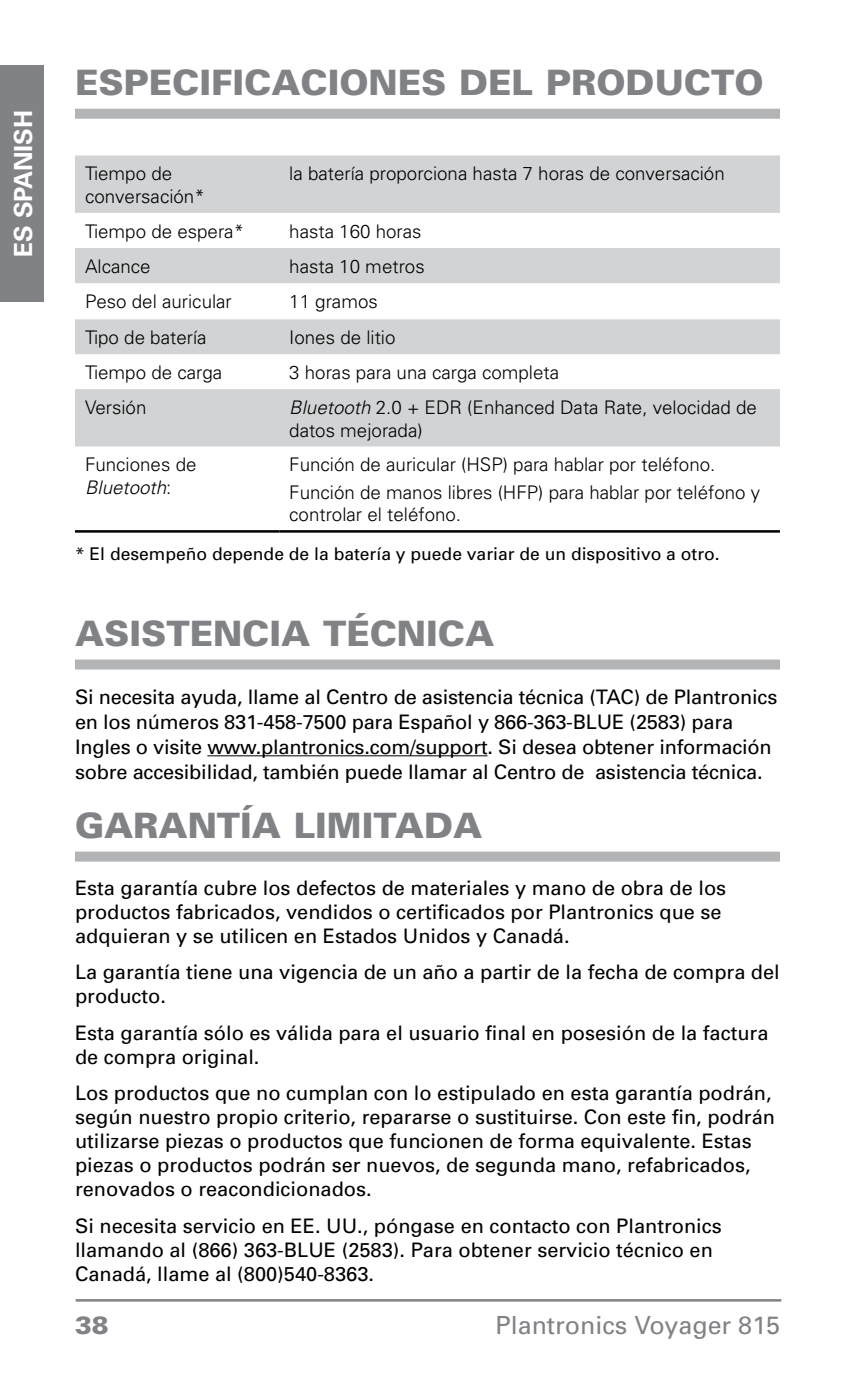
<style>
.page{position:relative;width:855px;height:1373px;background:#fff}
.page>*{position:absolute;margin:0;border:0;box-sizing:border-box;transform-origin:0 0}
.t1{font:900 35px "Univers";color:#808285}
.t2{font:25px "Univers";color:#808285}
.t3{font:700 25px "Univers";letter-spacing:-.01em;color:#fff}
.t4{font:900 25px "Univers";color:#808285}
.t5{font:20px/24px "Univers";color:#000}
.t6{font:300 18.75px/22.5px "Univers";color:#000}
.t7{font:17.5px "Univers";color:#000}
.s1{font-style:italic}
</style>
<div class="page">
<hr style="left:76px;top:1299px;width:705px;height:2px;background:#808285">
<div style="left:0;top:66px;width:43px;height:236px;background:#808285"></div>
<div style="left:75px;top:109px;width:705px;height:10px;background:#b2b4b6"></div>
<svg style="left:75px;top:155px;width:705px;height:291px;fill:#d1d3d4"></svg>
<hr style="left:75px;top:530px;width:204px;height:2px;background:#000">
<hr style="left:279px;top:530px;width:501px;height:2px;background:#000">
<div style="left:75px;top:659px;width:705px;height:10px;background:#b2b4b6"></div>
<hr style="left:207px;top:755px;width:281px;height:1px;background:#000">
<div style="left:75px;top:851px;width:705px;height:10px;background:#b2b4b6"></div>
<p class="t3" style="left:7px;top:257px;width:148px;rotate:-90deg">ES Span ISH</p>
<h1 class="t1" style="left:75px;top:61px;width:49px">ESPEC</h1>
<h1 class="t1" style="left:199px;top:61px;width:73px">IFICAC</h1>
<h1 class="t1" style="left:328px;top:61px;width:39px">IONES</h1>
<h1 class="t1" style="left:459px;top:61px;width:252px">DEL PRODUCTO</h1>
<p class="t6" style="left:85px;top:162px;width:121px">Tiempo de conversación*</p>
<p class="t6" style="left:289px;top:162px;width:437px">la batería proporciona hasta 7 horas de conversación</p>
<p class="t6" style="left:85px;top:219px;width:161px">Tiempo de espera*</p>
<p class="t6" style="left:289px;top:220px;width:134px">hasta 160 horas</p>
<p class="t6" style="left:85px;top:254px;width:67px">Alcance</p>
<p class="t6" style="left:289px;top:255px;width:137px">hasta 10 metros</p>
<p class="t6" style="left:85px;top:290px;width:148px">Peso del auricular</p>
<p class="t6" style="left:289px;top:290px;width:90px">11 gramos</p>
<p class="t6" style="left:85px;top:326px;width:123px">Tipo de batería</p>
<p class="t6" style="left:289px;top:326px;width:108px">Iones de litio</p>
<p class="t6" style="left:85px;top:361px;width:139px">Tiempo de carga</p>
<p class="t6" style="left:289px;top:361px;width:271px">3 horas para una carga completa</p>
<p class="t6" style="left:85px;top:395px;width:63px">Versión</p>
<p class="t6" style="left:289px;top:395px;width:469px"><span class="s1">Bluetooth</span> 2.0 + EDR (Enhanced Data Rate, velocidad de datos mejorada)</p>
<p class="t6" style="left:85px;top:453px;width:113px">Funciones de<br><span class="s1">Bluetooth</span>:</p>
<p class="t6" style="left:289px;top:450px;width:472px;line-height:27.5px">Función de auricular (HSP) para hablar por teléfono.<br>Función de manos libres (HFP) para hablar por teléfono y</p>
<p class="t6" style="left:289px;top:503px;width:173px">controlar el teléfono.</p>
<p class="t7" style="left:75px;top:544px;width:646px">* El desempeño depende de la batería y puede variar de un dispositivo a otro.</p>
<h1 class="t1" style="left:75px;top:612px;width:93px">ASISTENC</h1>
<h1 class="t1" style="left:269px;top:612px;width:197px">IA TÉCNICA</h1>
<p class="t5" style="left:75px;top:684px;width:704px;line-height:25px">Si necesita ayuda, llame al Centro de asistencia técnica (TAC) de Plantronics en los números 831-458-7500 para Español y 866-363-BLUE (2583) para Ingles o visite www.plantronics.com/support. Si desea obtener información sobre accesibilidad, también puede llamar al Centro de asistencia técnica.</p>
<h1 class="t1" style="left:75px;top:804px;width:112px">GARANT</h1>
<h1 class="t1" style="left:240px;top:804px;width:243px">ÍA LIMITADA</h1>
<p class="t5" style="left:75px;top:876px;width:653px">Esta garantía cubre los defectos de materiales y mano de obra de los productos fabricados, vendidos o certificados por Plantronics que se adquieran y se utilicen en Estados Unidos y Canadá.</p>
<p class="t5" style="left:75px;top:960px;width:706px">La garantía tiene una vigencia de un año a partir de la fecha de compra del producto.</p>
<p class="t5" style="left:75px;top:1021px;width:695px">Esta garantía sólo es válida para el usuario final en posesión de la factura de compra original.</p>
<p class="t5" style="left:75px;top:1081px;width:702px">Los productos que no cumplan con lo estipulado en esta garantía podrán, según nuestro propio criterio, repararse o sustituirse. Con este fin, podrán utilizarse piezas o productos que funcionen de forma equivalente. Estas piezas o productos podrán ser nuevos, de segunda mano, refabricados, renovados o reacondicionados.</p>
<p class="t5" style="left:75px;top:1214px;width:648px">Si necesita servicio en EE. UU., póngase en contacto con Plantronics llamando al (866) 363-BLUE (2583). Para obtener servicio técnico en<br>Canadá, llame al (800)540-8363.</p>
<p class="t4" style="left:75px;top:1309px;width:35px">38</p>
<p class="t2" style="left:496px;top:1310px;width:286px">Plantronics Voyager 815</p>
</div>
